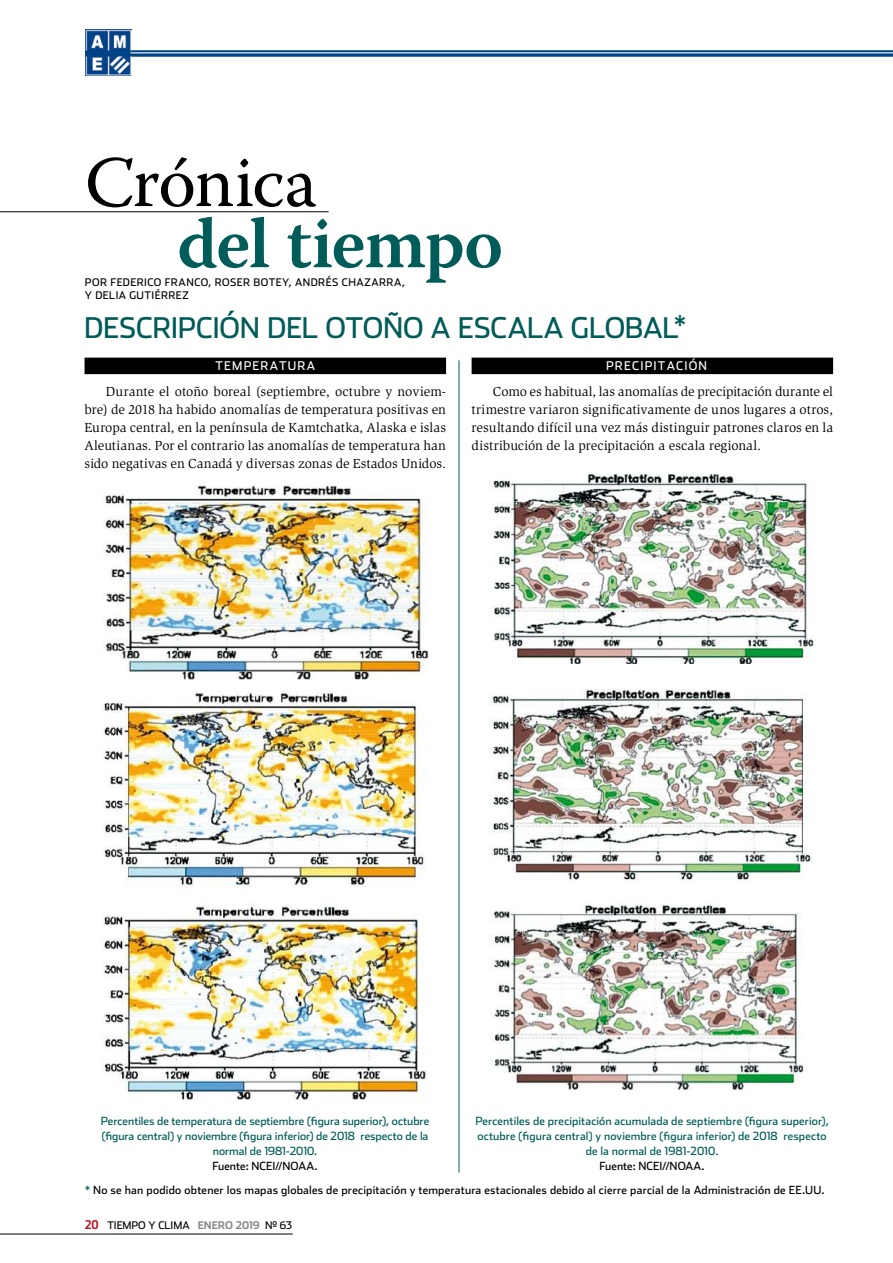
<style>
.page{position:relative;width:893px;height:1263px;background:#fff}
.page>*{position:absolute;margin:0;border:0;box-sizing:border-box;transform-origin:0 0}
.t1{font:600 72px "Warnock Pro";letter-spacing:-.02em;color:#005c58}
.t2{font:72px "Warnock Pro";letter-spacing:-.025em;color:#000}
.t3{font:28.5px "Stainless";color:#005c58}
.t4{font:27px "Stainless";color:#005c58}
.t5{font:13.5px/18px "Slimbach Std";letter-spacing:.005em;color:#000;text-align:justify}
.t6{font:12px "Stainless";letter-spacing:.1em;color:#fff}
.t7{font:11.25px/15px "Stainless";letter-spacing:.005em;color:#005c58;text-align:center}
.t8{font:11.25px "Stainless";letter-spacing:.015em;color:#000}
.t9{font:10.5px/13.5px "Stainless";letter-spacing:.04em;color:#000}
.s1{color:#005c58}
.s2{font-family:"Stainless Cond";font-weight:700;font-size:12px;color:#b51621}
.s3{font-weight:700;color:#87888a}
</style>
<div class="page">
<hr style="left:0;top:1234px;width:293px;height:1px;background:#000">
<img style="left:85px;top:30px;width:46px;height:46px">
<svg style="left:85px;top:50px;width:808px;height:6px;background:#205a95"></svg>
<hr style="left:130px;top:52px;width:763px;height:1px;background:#fff">
<div style="left:85px;top:358px;width:361px;height:16px;background:#000"></div>
<div style="left:472px;top:358px;width:361px;height:16px;background:#000"></div>
<hr style="left:459px;top:360px;width:1px;height:812px;background:#005c58">
<img style="left:103px;top:485px;width:325px;height:194px">
<img style="left:492px;top:473px;width:322px;height:191px">
<img style="left:490px;top:689px;width:322px;height:191px">
<img style="left:490px;top:904px;width:314px;height:187px">
<img style="left:103px;top:692px;width:323px;height:196px">
<img style="left:102px;top:903px;width:325px;height:197px">
<hr style="left:0;top:211px;width:329px;height:1px;background:#000">
<h1 class="t2" style="left:85px;top:139px;width:234px">Crónica</h1>
<h1 class="t1" style="left:177px;top:200px;width:328px">del tiempo</h1>
<p class="t9" style="left:85px;top:275px;width:322px">Por Federico Franco, Roser Botey, Andrés Chazarra, y Delia Gutiérrez</p>
<h2 class="t3" style="left:84px;top:311px;width:17px">DESCRIPCIÓN</h2>
<h2 class="t3" style="left:267px;top:311px;width:18px">DEL</h2>
<h2 class="t3" style="left:325px;top:311px;width:21px">OTOÑO</h2>
<h2 class="t3" style="left:431px;top:311px;width:46px">A ESCALA</h2>
<h2 class="t3" style="left:571px;top:311px;width:19px">GLOBAL</h2>
<h3 class="t4" style="left:674px;top:310px;width:13px">*</h3>
<p class="t6" style="left:216px;top:358px;width:101px">temperatura</p>
<p class="t5" style="left:85px;top:383px;width:363px;text-indent:21px">Durante el otoño boreal (septiembre, octubre y noviem&shy;bre) de 2018 ha habido anomalías de temperatura positivas en Europa central, en la península de Kamtchatka, Alaska e islas Aleutianas. Por el contrario las anomalías de temperatura han sido negativas en Canadá y diversas zonas de Estados Unidos.</p>
<p class="t6" style="left:606px;top:358px;width:9px">PRECIPITACIÓN</p>
<p class="t5" style="left:472px;top:383px;width:363px;text-indent:21px">Como es habitual, las anomalías de precipitación durante el trimestre variaron significativamente de unos lugares a otros, resultando difícil una vez más distinguir patrones claros en la distribución de la precipitación a escala regional.</p>
<p class="t7" style="left:101px;top:1114px;width:330px">Percentiles de temperatura de septiembre (figura superior), octubre (figura central) y noviembre (figura inferior) de 2018 respecto de la normal de 1981-2010.</p>
<p class="t8" style="left:212px;top:1159px;width:46px">Fuente: NCEI</p>
<p class="t8" style="left:275px;top:1159px;width:16px">//NOAA</p>
<p class="t8" style="left:315px;top:1159px;width:5px">.</p>
<p class="t7" style="left:475px;top:1114px;width:355px">Percentiles de precipitación acumulada de septiembre (figura superior), octubre (figura central) y noviembre (figura inferior) de 2018 respecto de la normal de 1981-2010.</p>
<p class="t8" style="left:599px;top:1160px;width:46px">Fuente: NCEI</p>
<p class="t8" style="left:662px;top:1160px;width:16px">//NOAA</p>
<p class="t8" style="left:702px;top:1160px;width:5px">.</p>
<p class="t8" style="left:85px;top:1183px;width:741px"><span class="s1">*</span> No se han podido obtener los mapas globales de precipitación y temperatura estacionales debido al cierre parcial de la Administración de EE.UU.</p>
<p class="t9" style="left:85px;top:1218px;width:208px"><span class="s2">20</span> TIEMPO Y CLI MA <span class="s3">ENERO 2019</span> Nº 63</p>
</div>
